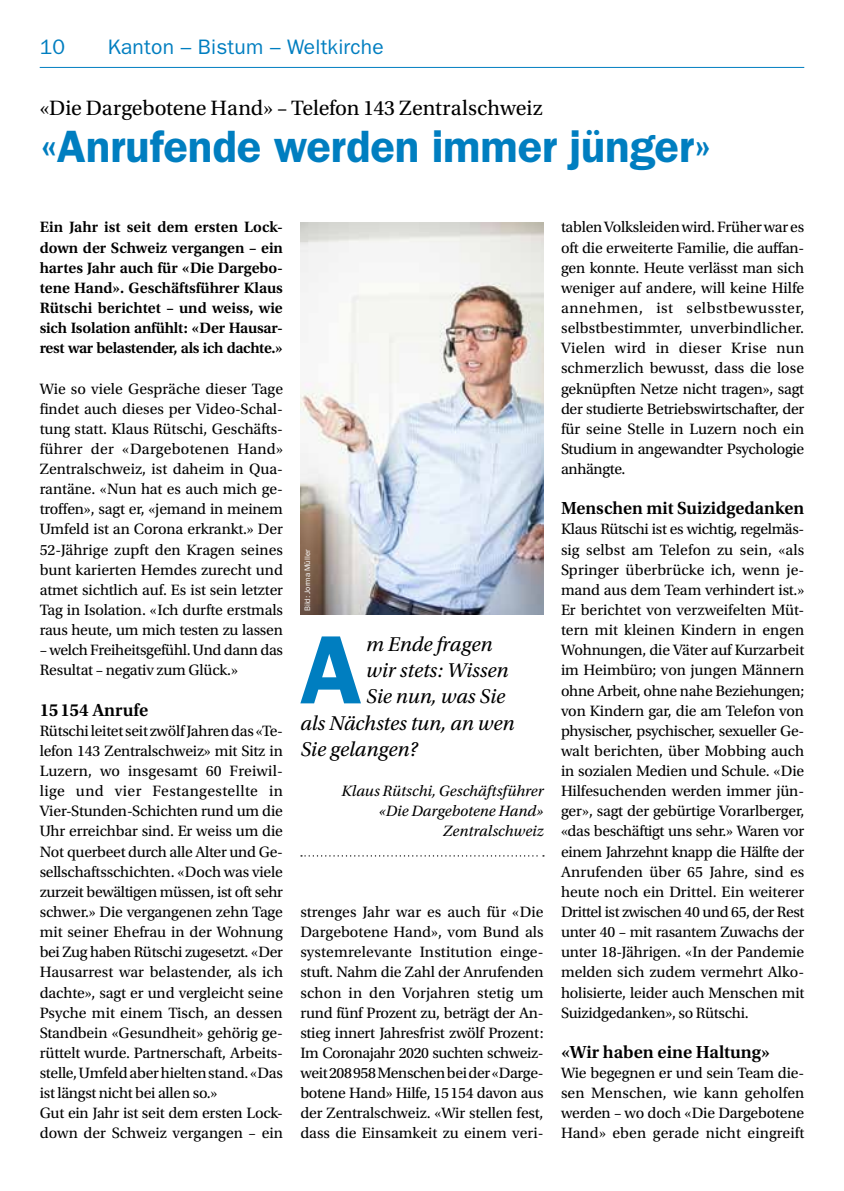
<style>
.page{position:relative;width:844px;height:1191px;background:#fff}
.page>*{position:absolute;margin:0;border:0;box-sizing:border-box;transform-origin:0 0}
.t1{font:600 97.48px "ITC Franklin Gothic Std";color:#007ec0}
.t2{font:600 45.5px "ITC Franklin Gothic Std";letter-spacing:-.005em;color:#007ec0}
.t3{font:21.88px "Utopia Std";letter-spacing:-.01em;color:#000}
.t4{font:italic 21px "Utopia Std";color:#000}
.t5{font:21px "ITC Franklin Gothic Std";letter-spacing:.01em;color:#007ec0}
.t6{font:600 18.38px "Utopia Std";color:#000}
.t7{font:15.75px/20.1px "Utopia Std";letter-spacing:-.01em;color:#000}
.t8{font:600 15.75px/20.1px "Utopia Std";letter-spacing:-.025em;color:#000;text-align:justify}
.t9{font:italic 15.75px/20.1px "Utopia Std";letter-spacing:.005em;color:#000;text-align:right}
.t10{font:7.88px "ITC Franklin Gothic Std";color:#fff}
</style>
<div class="page">
<hr style="left:40px;top:67px;width:764px;height:1px;background:#007ec0">
<img style="left:300px;top:222px;width:243px;height:393px">
<svg style="left:301px;top:855px;width:243px;height:1px"></svg>
<h3 class="t5" style="left:40px;top:35px;width:27px">10</h3>
<h3 class="t5" style="left:108px;top:35px;width:277px">Kanton – Bistum – Weltkirche</h3>
<h3 class="t3" style="left:40px;top:96px;width:504px">«Die Dargebotene Hand» – Telefon 143 Zentralschweiz</h3>
<h2 class="t2" style="left:40px;top:119px;width:673px">«Anrufende werden immer jünger»</h2>
<p class="t8" style="left:40px;top:217px;width:245px">Ein Jahr ist seit dem ersten Lock&shy;down der Schweiz vergangen – ein hartes Jahr auch für «Die Dargebo&shy;tene Hand». Geschäftsführer Klaus Rütschi berichtet – und weiss, wie sich Isolation anfühlt: «Der Hausar&shy;rest war belastender, als ich dachte.»</p>
<p class="t7" style="left:40px;top:379px;width:245px">Wie so viele Gespräche dieser Tage findet auch dieses per Video-Schal&shy;tung statt. Klaus Rütschi, Geschäfts&shy;führer der «Dargebotenen Hand» Zentralschweiz, ist daheim in Qua&shy;rantäne. «Nun hat es auch mich ge&shy;troffen», sagt er, «jemand in meinem Umfeld ist an Corona erkrankt.» Der 52-Jährige zupft den Kragen seines bunt karierten Hemdes zurecht und atmet sichtlich auf. Es ist sein letzter Tag in Isolation. «Ich durfte erstmals raus heute, um mich testen zu lassen</p>
<p class="t7" style="left:40px;top:640px;width:245px">– welch Freiheitsgefühl. Und dann das<br>Resultat – negativ zum Glück.»</p>
<p class="t6" style="left:40px;top:699px;width:110px">15154 Anrufe</p>
<p class="t7" style="left:40px;top:721px;width:245px">Rütschi leitet seit zwölf Jahren das «Te&shy;lefon 143 Zentralschweiz» mit Sitz in Luzern, wo insgesamt 60 Freiwil&shy;lige und vier Festangestellte in Vier-Stunden-Schichten rund um die Uhr erreichbar sind. Er weiss um die Not querbeet durch alle Alter und Ge&shy;sellschaftsschichten. «Doch was viele zurzeit bewältigen müssen, ist oft sehr schwer.» Die vergangenen zehn Tage mit seiner Ehefrau in der Wohnung bei Zug haben Rütschi zugesetzt. «Der Hausarrest war belastender, als ich dachte», sagt er und vergleicht seine Psyche mit einem Tisch, an dessen Standbein «Gesundheit» gehörig ge&shy;rüttelt wurde. Partnerschaft, Arbeits&shy;stelle, Umfeld aber hielten stand. «Das ist längst nicht bei allen so.»<br>Gut ein Jahr ist seit dem ersten Lock&shy;down der Schweiz vergangen – ein</p>
<p class="t10" style="left:303px;top:611px;width:63px;rotate:-90deg">Bild: Jorma Müller</p>
<h1 class="t1" style="left:300px;top:612px;width:64px">A</h1>
<h3 class="t4" style="left:366px;top:632px;width:128px">m Ende fragen</h3>
<h3 class="t4" style="left:366px;top:659px;width:144px">wir stets: Wissen</h3>
<h3 class="t4" style="left:366px;top:685px;width:140px">Sie nun, was Sie</h3>
<h3 class="t4" style="left:300px;top:711px;width:216px">als Nächstes tun, an wen</h3>
<h3 class="t4" style="left:300px;top:737px;width:119px">Sie gelangen?</h3>
<p class="t9" style="left:341px;top:781px;width:204px">Klaus Rütschi, Geschäftsführer «Die Dargebotene Hand»<br>Zentralschweiz</p>
<p class="t7" style="left:300px;top:902px;width:245px;text-align:justify">strenges Jahr war es auch für «Die Dargebotene Hand», vom Bund als systemrelevante Institution einge&shy;stuft. Nahm die Zahl der Anrufenden schon in den Vorjahren stetig um rund fünf Prozent zu, beträgt der An&shy;stieg innert Jahresfrist zwölf Prozent:<br>Im Coronajahr 2020 suchten schweiz&shy;weit 208958 Menschen bei der «Darge&shy;botene Hand» Hilfe, 15154 davon aus der Zentralschweiz. «Wir stellen fest, dass die Einsamkeit zu einem veri-</p>
<p class="t7" style="left:561px;top:218px;width:245px;text-align:justify">tablen Volksleiden wird. Früher war es oft die erweiterte Familie, die auffan&shy;gen konnte. Heute verlässt man sich weniger auf andere, will keine Hilfe annehmen, ist selbstbewusster, selbstbestimmter, unverbindlicher.<br>Vielen wird in dieser Krise nun schmerzlich bewusst, dass die lose geknüpften Netze nicht tragen», sagt der studierte Betriebswirtschafter, der für seine Stelle in Luzern noch ein Studium in angewandter Psychologie anhängte.</p>
<p class="t6" style="left:561px;top:498px;width:245px">Menschen mit Suizidgedanken</p>
<p class="t7" style="left:561px;top:519px;width:245px">Klaus Rütschi ist es wichtig, regelmäs&shy;sig selbst am Telefon zu sein, «als Springer überbrücke ich, wenn je&shy;mand aus dem Team verhindert ist.» Er berichtet von verzweifelten Müt&shy;tern mit kleinen Kindern in engen Wohnungen, die Väter auf Kurzarbeit im Heimbüro; von jungen Männern ohne Arbeit, ohne nahe Beziehungen; von Kindern gar, die am Telefon von physischer, psychischer, sexueller Ge&shy;walt berichten, über Mobbing auch in sozialen Medien und Schule. «Die Hilfesuchenden werden immer jün&shy;ger», sagt der gebürtige Vorarlberger, «das beschäftigt uns sehr.» Waren vor einem Jahrzehnt knapp die Hälfte der Anrufenden über 65 Jahre, sind es heute noch ein Drittel. Ein weiterer Drittel ist zwischen 40 und 65, der Rest unter 40 – mit rasantem Zuwachs der unter 18-Jährigen. «In der Pandemie melden sich zudem vermehrt Alko&shy;holisierte, leider auch Menschen mit Suizidgedanken», so Rütschi.</p>
<p class="t6" style="left:561px;top:1041px;width:210px">«Wir haben eine Haltung»</p>
<p class="t7" style="left:561px;top:1063px;width:245px;text-align:justify">Wie begegnen er und sein Team die&shy;sen Menschen, wie kann geholfen werden – wo doch «Die Dargebotene Hand» eben gerade nicht eingreift</p>
</div>
